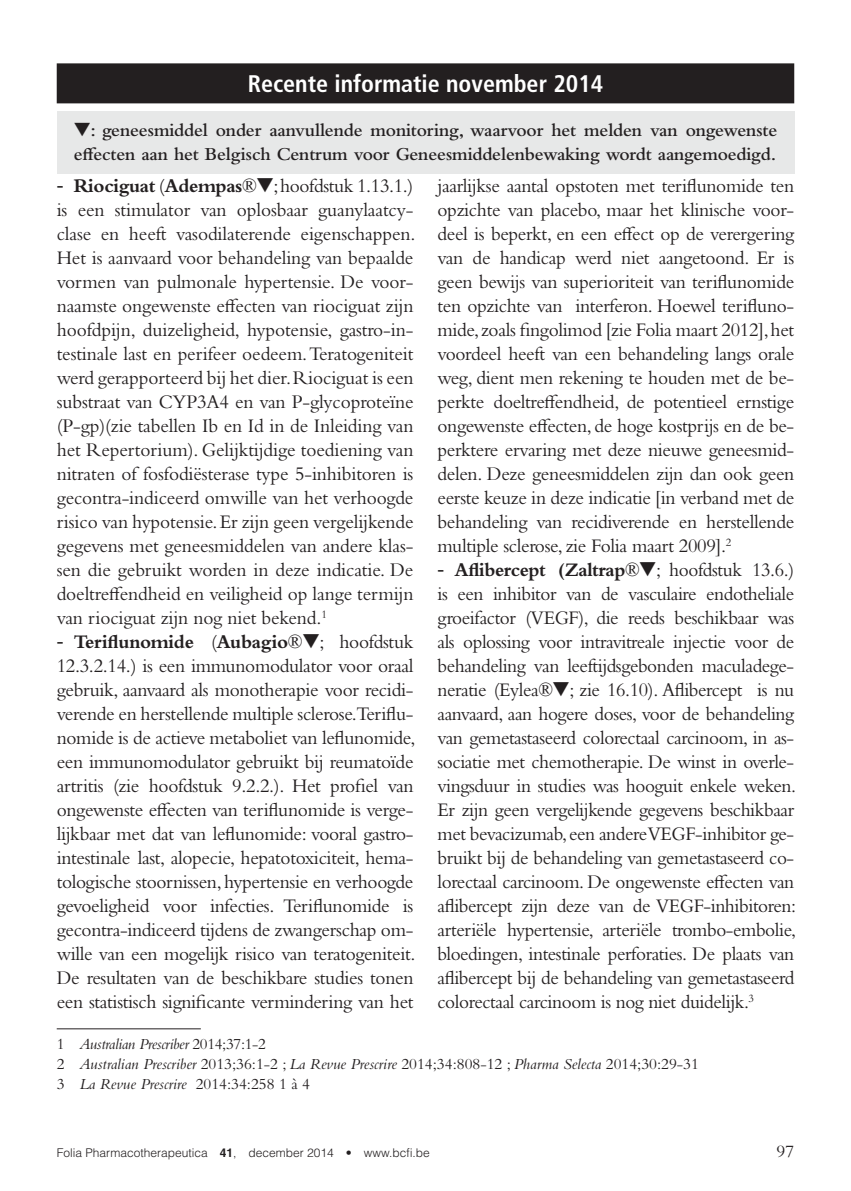
<style>
.page{position:relative;width:851px;height:1191px;background:#fff}
.page>*{position:absolute;margin:0;border:0;box-sizing:border-box;transform-origin:0 0}
.t1{font:700 condensed 24px "Frutiger LT Std";color:#fff}
.t2{font:20px/24px "Bembo Std";letter-spacing:-.015em;color:#231f20;text-align:justify}
.t3{font:20px/24px "Bembo Std";letter-spacing:-.015em;color:#231f20;text-align:justify;scale:.96 1}
.t4{font:600 19px/24px "Bembo Std";letter-spacing:-.01em;color:#231f20}
.t5{font:18px "Bembo Std";color:#231f20}
.t6{font:italic 16px/20px "Bembo Std";color:#231f20}
.t7{font:300 12px "Helvetica LT Std";color:#231f20}
.s1{font-family:"Arial"}
.s2{font-weight:700}
.s3{font-style:normal}
</style>
<div class="page">
<div style="left:57px;top:63px;width:737px;height:40px;background:#231f20"></div>
<div style="left:57px;top:111px;width:737px;height:62px;background:#e7e8e8"></div>
<hr style="left:57px;top:1028px;width:144px;height:1px;background:#231f20">
<p class="t1" style="left:248px;top:69px;width:357px">Recente informatie november 2014</p>
<p class="t4" style="left:74px;top:118px;width:705px">▼: geneesmiddel onder aanvullende monitoring, waarvoor het melden van ongewenste effecten aan het Belgisch Centrum voor Geneesmiddelenbewaking wordt aangemoedigd.</p>
<p class="t2" style="left:57px;top:173px;width:360px"><span class="s1">-</span> <span class="s2">Riociguat</span> (<span class="s2">Adempas</span>®▼; hoofdstuk 1.13.1.) is een stimulator van oplosbaar guanylaatcy&shy;clase en heeft vasodilaterende eigenschappen.<br>Het is aanvaard voor behandeling van bepaalde vormen van pulmonale hypertensie. De voor&shy;naamste ongewenste effecten van riociguat zijn hoofdpijn, duizeligheid, hypotensie, gastro-in&shy;testinale last en perifeer oedeem. Teratogeniteit werd gerapporteerd bij het dier. Riociguat is een substraat van CYP3A4 en van P-glycoproteïne (P-gp)(zie tabellen Ib en Id in de Inleiding van het Repertorium). Gelijktijdige toediening van nitraten of fosfodiësterase type 5-inhibitoren is gecontra-indiceerd omwille van het verhoogde risico van hypotensie. Er zijn geen vergelijkende gegevens met geneesmiddelen van andere klas&shy;sen die gebruikt worden in deze indicatie. De doeltreffendheid en veiligheid op lange termijn van riociguat zijn nog niet bekend.<sup>1</sup></p>
<p class="t2" style="left:57px;top:629px;width:360px"><span class="s1">-</span> <span class="s2">Teriflunomide</span> (<span class="s2">Aubagio</span>®▼; hoofdstuk 12.3.2.14.) is een immunomodulator voor oraal gebruik, aanvaard als monotherapie voor recidi&shy;verende en herstellende multiple sclerose.Teriflu&shy;nomide is de actieve metaboliet van leflunomide, een immunomodulator gebruikt bij reumatoïde artritis (zie hoofdstuk 9.2.2.). Het profiel van ongewenste effecten van teriflunomide is verge&shy;lijkbaar met dat van leflunomide: vooral gastro&shy;intestinale last, alopecie, hepatotoxiciteit, hema&shy;tologische stoornissen, hypertensie en verhoogde gevoeligheid voor infecties. Teriflunomide is gecontra-indiceerd tijdens de zwangerschap om&shy;wille van een mogelijk risico van teratogeniteit.<br>De resultaten van de beschikbare studies tonen een statistisch significante vermindering van het</p>
<p class="t2" style="left:437px;top:173px;width:358px">jaarlijkse aantal opstoten met teriflunomide ten opzichte van placebo, maar het klinische voor&shy;deel is beperkt, en een effect op de verergering van de handicap werd niet aangetoond. Er is geen bewijs van superioriteit van teriflunomide ten opzichte van interferon. Hoewel terifluno&shy;mide, zoals fingolimod [zie Folia maart 2012], het voordeel heeft van een behandeling langs orale weg, dient men rekening te houden met de be&shy;perkte doeltreffendheid, de potentieel ernstige ongewenste effecten, de hoge kostprijs en de be&shy;perktere ervaring met deze nieuwe geneesmid&shy;delen. Deze geneesmiddelen zijn dan ook geen eerste keuze in deze indicatie [in verband met de behandeling van recidiverende en herstellende multiple sclerose, zie Folia maart 2009].<sup>2</sup></p>
<p class="t3" style="left:437px;top:557px;width:375px"><span class="s1">-</span> <span class="s2">Aflibercept (Zaltrap</span>®▼; hoofdstuk 13.6.) is een inhibitor van de vasculaire endotheliale groeifactor (VEGF), die reeds beschikbaar was als oplossing voor intravitreale injectie voor de behandeling van leeftijdsgebonden maculadege&shy;neratie (Eylea®▼; zie 16.10). Aflibercept is nu aanvaard, aan hogere doses, voor de behandeling van gemetastaseerd colorectaal carcinoom, in as&shy;sociatie met chemotherapie. De winst in overle&shy;vingsduur in studies was hooguit enkele weken.<br>Er zijn geen vergelijkende gegevens beschikbaar met bevacizumab, een andere VEGF-inhibitor ge&shy;bruikt bij de behandeling van gemetastaseerd co&shy;lorectaal carcinoom. De ongewenste effecten van aflibercept zijn deze van de VEGF-inhibitoren: arteriële hypertensie, arteriële trombo-embolie, bloedingen, intestinale perforaties. De plaats van aflibercept bij de behandeling van gemetastaseerd colorectaal carcinoom is nog niet duidelijk.<sup>3</sup></p>
<p class="t6" style="left:57px;top:1033px;width:643px"><span class="s3">1</span> Australian Prescriber <span class="s3">2014;37:1-2<br>2</span> Australian Prescriber <span class="s3">2013;36:1-2 ;</span> La Revue Prescrire <span class="s3">2014;34:808-12 ;</span> Pharma Selecta <span class="s3">2014;30:29-31<br>3</span> La Revue Prescrire <span class="s3">2014:34:258 1 à 4</span></p>
<p class="t7" style="left:57px;top:1145px;width:375px">Folia Pharmacotherapeutica <span class="s2">41</span>, december 2014 • www.bcfi.be</p>
<p class="t5" style="left:776px;top:1140px;width:19px">97</p>
</div>
